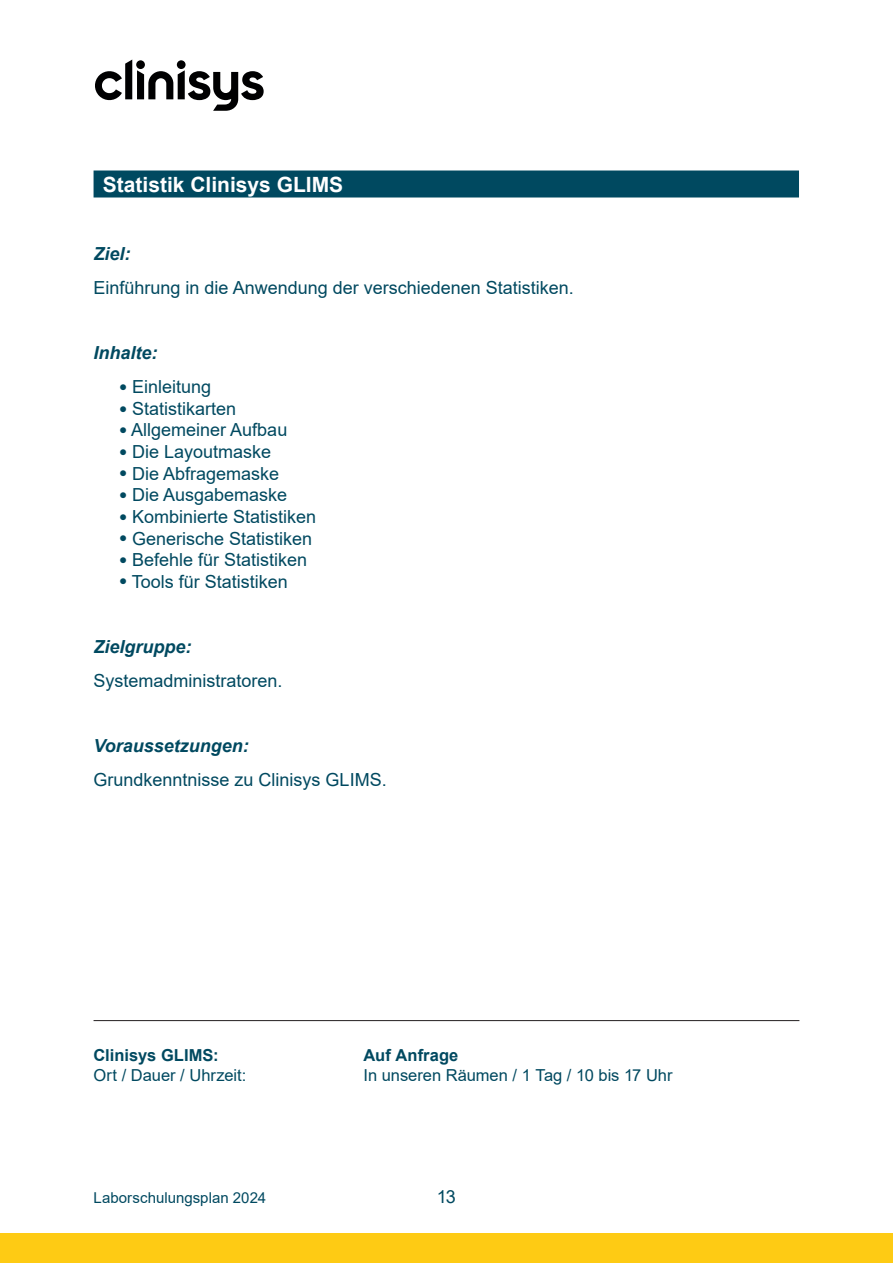
<style>
.page{position:relative;width:893px;height:1263px;background:#fff}
.page>*{position:absolute;margin:0;border:0;box-sizing:border-box;transform-origin:0 0}
.t1{font:700 21px "Arial";color:#fff}
.t2{font:18px "Arial";color:#004960}
.t3{font:italic 700 18px "Arial";color:#004960}
.t4{font:16.5px "Arial";color:#004960}
.t5{font:700 16.5px "Arial";color:#004960}
.t6{font:15px "Arial";color:#004960}
.s1{font-size:13.5px}
</style>
<div class="page">
<div style="left:0;top:1233px;width:893px;height:30px;background:#fecb14"></div>
<svg style="left:95px;top:60px;width:169px;height:51px"></svg>
<div style="left:94px;top:170px;width:705px;height:27px;background:#004960"></div>
<hr style="left:94px;top:1020px;width:705px;height:1px;background:#231f20">
<p class="t1" style="left:103px;top:170px;width:242px">Statistik Clinisys GLIMS</p>
<p class="t3" style="left:94px;top:241px;width:39px">Ziel:</p>
<p class="t2" style="left:94px;top:275px;width:482px">Einführung in die Anwendung der verschiedenen Statistiken.</p>
<p class="t3" style="left:94px;top:341px;width:66px">Inhalte:</p>
<p class="t2" style="left:119px;top:375px;width:94px"><span class="s1">●</span> Einleitung</p>
<p class="t2" style="left:119px;top:396px;width:119px"><span class="s1">●</span> Statistikarten</p>
<p class="t2" style="left:119px;top:418px;width:170px"><span class="s1">●</span> Allgemeiner Aufbau</p>
<p class="t2" style="left:119px;top:439px;width:154px"><span class="s1">●</span> Die Layoutmaske</p>
<p class="t2" style="left:119px;top:461px;width:162px"><span class="s1">●</span> Die Abfragemaske</p>
<p class="t2" style="left:119px;top:483px;width:170px"><span class="s1">●</span> Die Ausgabemaske</p>
<p class="t2" style="left:119px;top:504px;width:199px"><span class="s1">●</span> Kombinierte Statistiken</p>
<p class="t2" style="left:119px;top:526px;width:195px"><span class="s1">●</span> Generische Statistiken</p>
<p class="t2" style="left:119px;top:547px;width:190px"><span class="s1">●</span> Befehle für Statistiken</p>
<p class="t2" style="left:119px;top:569px;width:170px"><span class="s1">●</span> Tools für Statistiken</p>
<p class="t3" style="left:94px;top:634px;width:100px">Zielgruppe:</p>
<p class="t2" style="left:94px;top:668px;width:191px">Systemadministratoren.</p>
<p class="t3" style="left:94px;top:733px;width:157px">Voraussetzungen:</p>
<p class="t2" style="left:94px;top:767px;width:295px">Grundkenntnisse zu Clinisys GLIMS.</p>
<p class="t5" style="left:94px;top:1043px;width:127px">Clinisys GLIMS:</p>
<p class="t5" style="left:364px;top:1043px;width:96px">Auf Anfrage</p>
<p class="t4" style="left:94px;top:1063px;width:154px">Ort / Dauer / Uhrzeit:</p>
<p class="t4" style="left:364px;top:1063px;width:310px">In unseren Räumen / 1 Tag / 10 bis 17 Uhr</p>
<p class="t6" style="left:94px;top:1187px;width:174px">Laborschulungsplan 2024</p>
<p class="t2" style="left:437px;top:1184px;width:21px">13</p>
</div>
